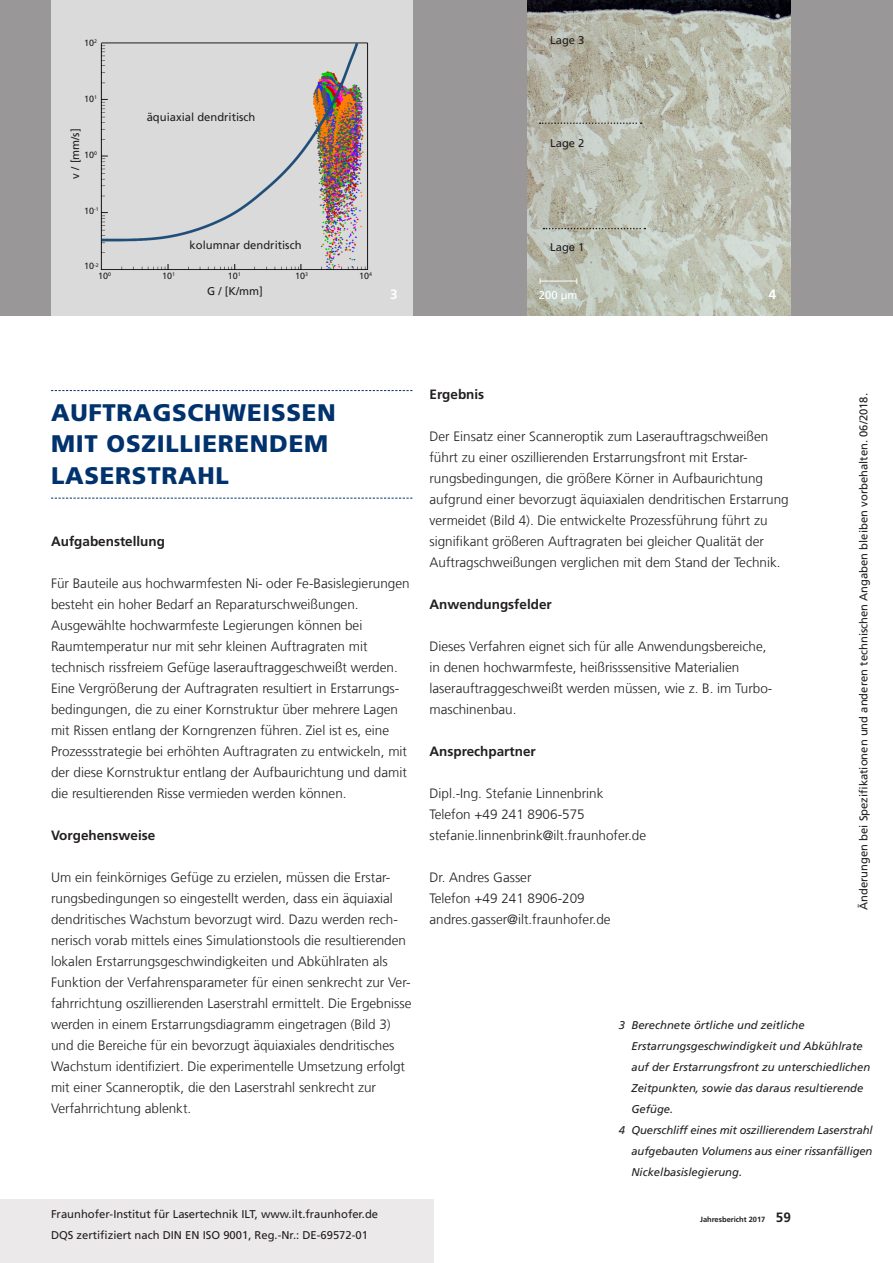
<style>
.page{position:relative;width:893px;height:1263px;background:#fff}
.page>*{position:absolute;margin:0;border:0;box-sizing:border-box;transform-origin:0 0}
.t1{font:900 24px/31.5px "Frutiger LT Com";letter-spacing:.03em;color:#00326d}
.t2{font:300 13.5px/21px "Frutiger LT Com";color:#231f20}
.t3{font:700 13.5px "Frutiger LT Com";color:#231f20}
.t4{font:700 13.5px "Frutiger LT Com";color:#fff}
.t5{font:11.25px/21px "Frutiger LT Com";color:#231f20}
.t6{font:italic 11.25px "Frutiger LT Com";color:#231f20}
.t7{font:11.25px "Frutiger LT Com";color:#fff}
.t8{font:9px/9.8px "Frutiger LT Com";color:#231f20}
.t9{font:700 7.5px "Frutiger LT Com";color:#231f20}
.s1{font-size:13.5px}
</style>
<div class="page">
<div style="left:0;top:1199px;width:434px;height:64px;background:#ece9ea"></div>
<div style="left:0;top:0;width:893px;height:315px;background:#999798"></div>
<img style="left:51px;top:0;width:361px;height:315px">
<img style="left:527px;top:0;width:264px;height:315px">
<svg style="left:51px;top:390px;width:361px;height:1px"></svg>
<svg style="left:51px;top:498px;width:361px;height:1px"></svg>
<hr style="left:540px;top:281px;width:37px;height:1px;background:#fff">
<svg style="left:543px;top:228px;width:102px;height:1px"></svg>
<svg style="left:540px;top:122px;width:102px;height:2px"></svg>
<p class="t8" style="left:84px;top:38px;width:14px">10<sup>2</sup></p>
<p class="t8" style="left:84px;top:94px;width:14px">10<sup>1</sup></p>
<p class="t5" style="left:65px;top:178px;width:52px;rotate:-90deg">v / [mm/s]</p>
<p class="t8" style="left:84px;top:150px;width:14px">10<sup>0</sup></p>
<p class="t8" style="left:84px;top:206px;width:16px">10<sup>-1</sup></p>
<p class="t5" style="left:147px;top:107px;width:110px">äquiaxial dendritisch</p>
<p class="t5" style="left:190px;top:235px;width:113px">kolumnar dendritisch</p>
<p class="t8" style="left:98px;top:261px;width:14px;text-indent:-14px">10<sup>-2<br></sup>10<sup>0</sup></p>
<p class="t8" style="left:162px;top:271px;width:14px">10<sup>1</sup></p>
<p class="t8" style="left:228px;top:271px;width:14px">10<sup>1</sup></p>
<p class="t8" style="left:295px;top:271px;width:14px">10<sup>3</sup></p>
<p class="t8" style="left:359px;top:271px;width:14px">10<sup>4</sup></p>
<p class="t5" style="left:207px;top:281px;width:57px">G / [K/mm]</p>
<p class="t4" style="left:390px;top:286px;width:9px">3</p>
<p class="t5" style="left:550px;top:29px;width:36px">Lage 3</p>
<p class="t5" style="left:550px;top:133px;width:36px">Lage 2</p>
<p class="t5" style="left:550px;top:236px;width:36px">Lage 1</p>
<p class="t7" style="left:539px;top:288px;width:40px">200 μm</p>
<p class="t4" style="left:769px;top:286px;width:9px">4</p>
<h1 class="t1" style="left:51px;top:397px;width:286px">AUFTRAGSCHWEISSEN<br>MIT OSZILLIERENDEM<br>LASERSTRAHL</h1>
<p class="t3" style="left:51px;top:533px;width:116px">Aufgabenstellung</p>
<p class="t2" style="left:51px;top:573px;width:360px">Für Bauteile aus hochwarmfesten Ni- oder Fe-Basislegierungen besteht ein hoher Bedarf an Reparaturschweißungen.<br>Ausgewählte hochwarmfeste Legierungen können bei Raumtemperatur nur mit sehr kleinen Auftragraten mit technisch rissfreiem Gefüge laserauftraggeschweißt werden.<br>Eine Vergrößerung der Auftragraten resultiert in Erstarrungs&shy;bedingungen, die zu einer Kornstruktur über mehrere Lagen mit Rissen entlang der Korngrenzen führen. Ziel ist es, eine Prozessstrategie bei erhöhten Auftragraten zu entwickeln, mit der diese Kornstruktur entlang der Aufbaurichtung und damit die resultierenden Risse vermieden werden können.</p>
<p class="t3" style="left:51px;top:827px;width:106px">Vorgehensweise</p>
<p class="t2" style="left:51px;top:867px;width:362px">Um ein feinkörniges Gefüge zu erzielen, müssen die Erstar&shy;rungsbedingungen so eingestellt werden, dass ein äquiaxial dendritisches Wachstum bevorzugt wird. Dazu werden rech&shy;nerisch vorab mittels eines Simulationstools die resultierenden lokalen Erstarrungsgeschwindigkeiten und Abkühlraten als Funktion der Verfahrensparameter für einen senkrecht zur Ver&shy;fahrrichtung oszillierenden Laserstrahl ermittelt. Die Ergebnisse werden in einem Erstarrungsdiagramm eingetragen (Bild 3) und die Bereiche für ein bevorzugt äquiaxiales dendritisches Wachstum identifiziert. Die experimentelle Umsetzung erfolgt mit einer Scanneroptik, die den Laserstrahl senkrecht zur Verfahrrichtung ablenkt.</p>
<p class="t5" style="left:51px;top:1204px;width:329px">Fraunhofer-Institut für Lasertechnik ILT, www.ilt.fraunhofer.de<br>DQS zertifiziert nach DIN EN ISO 9001, Reg.-Nr.: DE-69572-01</p>
<p class="t3" style="left:429px;top:387px;width:56px">Ergebnis</p>
<p class="t2" style="left:429px;top:426px;width:361px">Der Einsatz einer Scanneroptik zum Laserauftragschweißen führt zu einer oszillierenden Erstarrungsfront mit Erstar&shy;rungsbedingungen, die größere Körner in Aufbaurichtung aufgrund einer bevorzugt äquiaxialen dendritischen Erstarrung vermeidet (Bild 4). Die entwickelte Prozessführung führt zu signifikant größeren Auftragraten bei gleicher Qualität der Auftragschweißungen verglichen mit dem Stand der Technik.</p>
<p class="t3" style="left:429px;top:597px;width:124px">Anwendungsfelder</p>
<p class="t2" style="left:429px;top:636px;width:344px">Dieses Verfahren eignet sich für alle Anwendungsbereiche, in denen hochwarmfeste, heißrisssensitive Materialien laserauftraggeschweißt werden müssen, wie z. B. im Turbo&shy;maschinenbau.</p>
<p class="t3" style="left:429px;top:744px;width:108px">Ansprechpartner</p>
<p class="t2" style="left:429px;top:783px;width:218px">Dipl.-Ing. Stefanie Linnenbrink<br>Telefon +49 241 8906-575 stefanie.linnenbrink@ilt.fraunhofer.de</p>
<p class="t2" style="left:429px;top:867px;width:183px">Dr. Andres Gasser<br>Telefon +49 241 8906-209 andres.gasser@ilt.fraunhofer.de</p>
<p class="t5" style="left:853px;top:910px;width:518px;rotate:-90deg">Änderungen bei Spezifikationen und anderen technischen Angaben bleiben vorbehalten. 06/2018.</p>
<p class="t6" style="left:619px;top:1019px;width:187px">3 Berechnete örtliche und zeitliche</p>
<p class="t6" style="left:631px;top:1040px;width:233px">Erstarrungsgeschwindigkeit und Abkühlrate</p>
<p class="t6" style="left:631px;top:1061px;width:240px">auf der Erstarrungsfront zu unterschiedlichen</p>
<p class="t6" style="left:631px;top:1082px;width:233px">Zeitpunkten, sowie das daraus resultierende</p>
<p class="t6" style="left:631px;top:1103px;width:43px">Gefüge.</p>
<p class="t6" style="left:619px;top:1124px;width:256px">4 Querschliff eines mit oszillierendem Laserstrahl</p>
<p class="t6" style="left:631px;top:1145px;width:242px">aufgebauten Volumens aus einer rissanfälligen</p>
<p class="t6" style="left:631px;top:1166px;width:112px">Nickelbasislegierung.</p>
<p class="t9" style="left:700px;top:1215px;width:92px">Jahresbericht 2017 <span class="s1">59</span></p>
</div>
